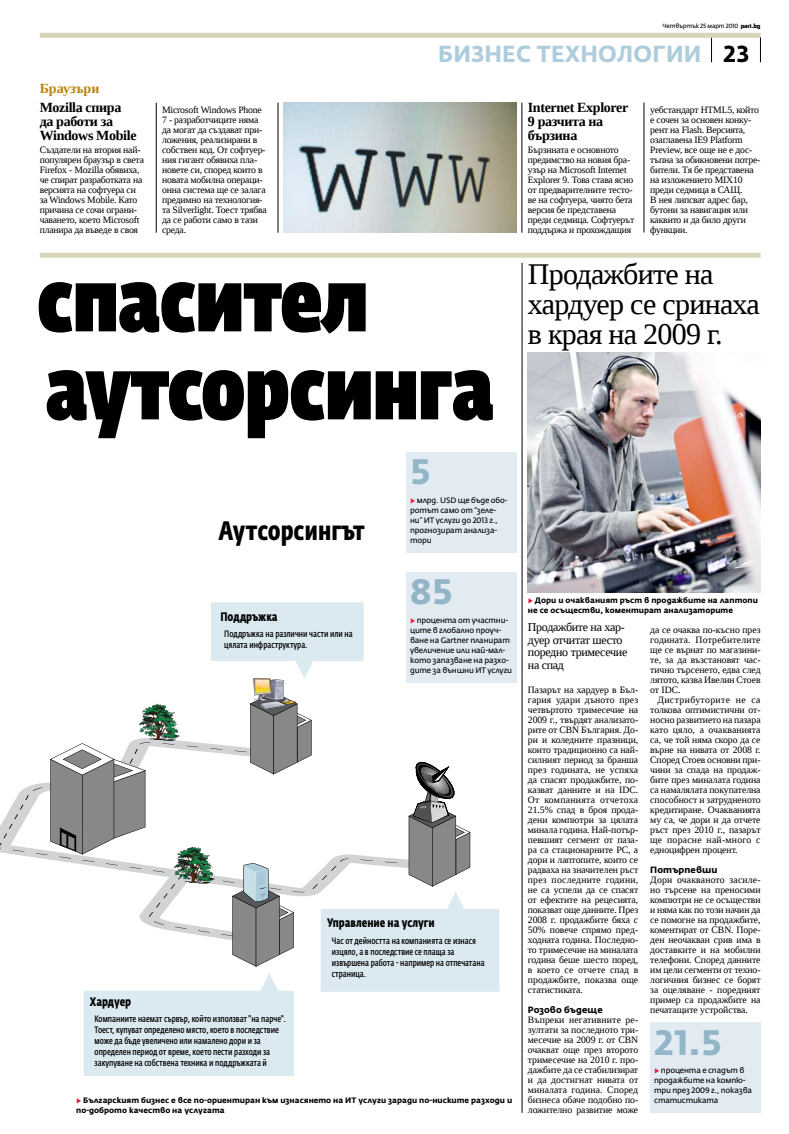
<style>
.page{position:relative;width:789px;height:1134px;background:#fff}
.page>*{position:absolute;margin:0;border:0;box-sizing:border-box;transform-origin:0 0}
.t1{font:88px/88px "Fedra Sans Dis Pro Heavy Cond";color:#000}
.t2{font:700 35px "Fedra Sans Alt Pro";color:#92b5c7}
.t3{font:30px/30px "Liberation Serif";letter-spacing:-.025em;color:#000}
.t4{font:700 26.4px "Fedra Sans Cd Alt Pro";color:#000}
.t5{font:700 23px "Fedra Sans Alt Pro";letter-spacing:.01em;color:#adccdc;scale:.96 1}
.t6{font:700 14px/14px "Liberation Serif";letter-spacing:-.025em;color:#000}
.t7{font:700 14px "Liberation Serif";color:#ba830d}
.t8{font:700 12.2px "Fedra Sans Cd Alt Pro";color:#000}
.t9{font:12px/12.5px "Liberation Serif";letter-spacing:-.025em;color:#000}
.t10{font:9.7px/10px "Liberation Serif";letter-spacing:-.02em;color:#000}
.t11{font:9.7px "Liberation Serif";letter-spacing:.02em;color:#000}
.t12{font:9.7px "Liberation Serif";letter-spacing:.01em;color:#000}
.t13{font:9.7px "Liberation Serif";letter-spacing:.025em;color:#000}
.t14{font:9.7px "Liberation Serif";letter-spacing:.04em;color:#000}
.t15{font:9.1px/11px "Fedra Sans Cd Alt Pro";color:#000}
.t16{font:700 9px "Fedra Sans Alt Pro";letter-spacing:.01em;color:#000}
.t17{font:7.8px/10px "Fedra Sans Alt Pro";letter-spacing:-.02em;color:#000}
.t18{font:700 7.8px/10px "Fedra Sans Alt Pro";color:#000}
.t19{font:6px "Fedra Sans Alt Pro";letter-spacing:-.02em;color:#000}
.s1{font-family:"District";font-weight:500}
.s2{color:#000}
.s3{font-weight:700;color:#ed1941}
.s4{color:#d71635}
</style>
<div class="page">
<div style="left:40px;top:33px;width:720px;height:5px;background:#d8d5b9"></div>
<hr style="left:277px;top:103px;width:1px;height:130px;background:#000">
<hr style="left:156px;top:103px;width:1px;height:130px;background:#000">
<hr style="left:643px;top:102px;width:1px;height:130px;background:#000">
<div style="left:40px;top:253px;width:720px;height:5px;background:#d8d5b9"></div>
<div style="left:405px;top:453px;width:111px;height:100px;background:#e1ebf1"></div>
<div style="left:405px;top:573px;width:111px;height:110px;background:#e1ebf1"></div>
<div style="left:649px;top:1023px;width:111px;height:90px;background:#e1ebf1"></div>
<hr style="left:521px;top:263px;width:1px;height:850px;background:#000">
<img style="left:527px;top:353px;width:233px;height:240px">
<img style="left:283px;top:103px;width:233px;height:130px">
<hr style="left:521px;top:103px;width:1px;height:130px;background:#000">
<svg style="left:0;top:602px;width:499px;height:474px"></svg>
<p class="t19" style="left:662px;top:22px;width:99px">Четвъртък 25 март 2010 <span class="s1">pari.bg</span></p>
<p class="t7" style="left:40px;top:79px;width:61px">Браузъри</p>
<p class="t6" style="left:40px;top:100px;width:98px">Mozilla спира да работи за<br>Windows Mobile</p>
<p class="t10" style="left:40px;top:144px;width:106px">Създатели на втория най&shy;популярен браузър в света<br>Firefox - Mozilla обявиха, че спират разработката на версията на софтуера си за Windows Mobile. Като причина се сочи ограни&shy;чаването, което Microsoft планира да въведе в своя</p>
<p class="t10" style="left:162px;top:104px;width:106px">Microsoft Windows Phone<br>7 - разработчиците няма да могат да създават при&shy;ложения, реализирани в собствен код. От софтуер&shy;ния гигант обявиха пла&shy;новете си, според които в новата мобилна операци&shy;онна система ще се залага предимно на технология&shy;та Silverlight. Тоест трябва да се работи само в тази среда.</p>
<p class="t5" style="left:438px;top:40px;width:325px">Бизнес Технологии <span class="s2">23</span></p>
<p class="t6" style="left:527px;top:100px;width:102px">Internet Explorer<br>9 разчита на бързина</p>
<p class="t10" style="left:527px;top:144px;width:108px">Бързината е основното предимство на новия бра&shy;узър на Microsoft Internet<br>Explorer 9. Това става ясно от предварителните тесто&shy;ве на софтуера, чиято бета версия бе представена преди седмица. Софтуе-рът поддържа и прохождащия</p>
<p class="t10" style="left:649px;top:104px;width:112px">уебстандарт HTML5, който е сочен за основен конку&shy;рент на Flash. Версията, озаглавена IE9 Platform<br>Preview, все още не е дос&shy;тъпна за обикновени потре&shy;бители. Тя бе представена на изложението MIX10 преди седмица в САЩ.<br>В нея липсват адрес бар, бутони за навигация или каквито и да било други функции.</p>
<p class="t1" style="left:37px;top:249px;width:457px">спасител аутсорсинга</p>
<p class="t4" style="left:218px;top:514px;width:148px">Аутсорсингът</p>
<p class="t8" style="left:220px;top:609px;width:59px">Поддръжка</p>
<p class="t15" style="left:224px;top:628px;width:130px">Поддръжка на различни части или на цялата инфраструктура.</p>
<p class="t2" style="left:410px;top:450px;width:22px">5</p>
<p class="t17" style="left:410px;top:495px;width:99px"><span class="s3">▶</span> млрд. USD ще бъде обо&shy;ротът само от “зеле&shy;ни” ИТ услуги до 2013 г., прогнозират анализа&shy;тори</p>
<p class="t2" style="left:410px;top:570px;width:44px">85</p>
<p class="t17" style="left:410px;top:615px;width:103px"><span class="s3">▶</span> процента от участни&shy;ците в глобално проуч&shy;ване на Gartner планират увеличение или най-мал&shy;кото запазване на разхо&shy;дите за външни ИТ услуги</p>
<p class="t8" style="left:90px;top:994px;width:43px">Хардуер</p>
<p class="t15" style="left:95px;top:1014px;width:193px">Компаниите наемат сървър, който използват "на парче".<br>Тоест, купуват определено място, което в последствие може да бъде увеличено или намалено дори и за определен период от време, което пести разходи за закупуване на собствена техника и поддръжката й</p>
<p class="t8" style="left:327px;top:915px;width:109px">Управление на услуги</p>
<p class="t15" style="left:331px;top:935px;width:154px">Час от дейността на компанията се изнася изцяло, а в последствие се плаща за извършена работа например на отпечатана страница.</p>
<p class="t18" style="left:76px;top:1095px;width:437px"><span class="s4">▶</span> Българският бизнес е все по-ориентиран към изнасянето на ИТ услуги заради по-ниските разходи и по-доброто качество на услугата</p>
<p class="t3" style="left:527px;top:258px;width:233px">Продажбите на хардуер се сринаха в края на 2009 г.</p>
<p class="t18" style="left:527px;top:595px;width:231px"><span class="s4">▶</span> Дори и очакваният ръст в продажбите на лаптопи не се осъществи, коментират анализаторите</p>
<p class="t9" style="left:527px;top:621px;width:101px">Продажбите на хар&shy;дуер отчитат шесто поредно тримесечие на спад</p>
<p class="t10" style="left:527px;top:684px;width:112px;text-align:justify">Пазарът на хардуер в Бъл&shy;гария удари дъното през четвъртото тримесечие на 2009 г., твърдят анализато&shy;рите от CBN България. До&shy;ри и коледните празници, които традиционно са най&shy;силният период за бранша през годината, не успяха да спасят продажбите, по&shy;казват данните и на IDC.<br>От компанията отчетоха 21.5% спад в броя прода&shy;дени компютри за цялата минала година. Най-потър&shy;певшият сегмент от паза&shy;ра са стационарните PC, а дори и лаптопите, които се радваха на значителен ръст през последните години, не са успели да се спасят от ефектите на рецесията, показват още данните. През 2008 г. продажбите бяха с 50% повече спрямо пред&shy;ходната година. Последно&shy;то тримесечие на миналата година беше шесто поред, в което се отчете спад в продажбите, показва още статистиката.</p>
<p class="t16" style="left:527px;top:1004px;width:76px">Розово бъдеще</p>
<p class="t10" style="left:527px;top:1014px;width:112px;text-align:justify">Въпреки негативните ре&shy;зултати за последното три&shy;месечие на 2009 г. от CBN очакват още през второто тримесечие на 2010 г. про&shy;дажбите да се стабилизират и да достигнат нивата от миналата година. Според бизнеса обаче подобно по&shy;ложително развитие може</p>
<p class="t10" style="left:649px;top:624px;width:112px">да се очаква по-късно през</p>
<p class="t11" style="left:649px;top:633px;width:112px">годината. Потребителите</p>
<p class="t10" style="left:649px;top:644px;width:112px">ще се върнат по магазини-</p>
<p class="t10" style="left:649px;top:654px;width:112px">те, за да възстановят час-</p>
<p class="t10" style="left:649px;top:664px;width:112px">тично търсенето, едва след</p>
<p class="t10" style="left:649px;top:674px;width:112px">лятото, казва Ивелин Стоев</p>
<p class="t10" style="left:649px;top:684px;width:32px">от IDC.</p>
<p class="t14" style="left:657px;top:693px;width:105px">Дистрибуторите не са</p>
<p class="t10" style="left:649px;top:704px;width:112px">толкова оптимистични от-</p>
<p class="t10" style="left:649px;top:714px;width:112px">носно развитието на пазара</p>
<p class="t12" style="left:649px;top:723px;width:112px">като цяло, а очакванията</p>
<p class="t10" style="left:649px;top:734px;width:112px">са, че той няма скоро да се</p>
<p class="t10" style="left:649px;top:744px;width:112px">върне на нивата от 2008 г.</p>
<p class="t10" style="left:649px;top:754px;width:112px">Според Стоев основни при-</p>
<p class="t10" style="left:649px;top:764px;width:112px">чини за спада на продаж-</p>
<p class="t10" style="left:649px;top:774px;width:112px">бите през миналата година</p>
<p class="t10" style="left:649px;top:784px;width:112px">са намалялата покупателна</p>
<p class="t10" style="left:649px;top:794px;width:112px">способност и затрудненото</p>
<p class="t10" style="left:649px;top:804px;width:112px">кредитиране. Очакванията</p>
<p class="t10" style="left:649px;top:814px;width:112px">му са, че дори и да отчете</p>
<p class="t10" style="left:649px;top:824px;width:112px">ръст през 2010 г., пазарът</p>
<p class="t13" style="left:649px;top:833px;width:112px">ще порасне най-много с</p>
<p class="t10" style="left:649px;top:844px;width:89px">едноцифрен процент.</p>
<p class="t16" style="left:649px;top:864px;width:69px">Потърпевши</p>
<p class="t10" style="left:649px;top:874px;width:112px;text-align:justify">Дори очакваното засиле&shy;но търсене на преносими компютри не се осъществи и няма как по този начин да се помогне на продажбите, коментират от CBN. Поре&shy;ден неочакван срив има в доставките и на мобилни телефони. Според данните им цели сегменти от техно&shy;логичния бизнес се борят за оцеляване - поредният пример са продажбите на печатащите устройства.</p>
<p class="t2" style="left:654px;top:1020px;width:69px">21.5</p>
<p class="t17" style="left:653px;top:1065px;width:99px"><span class="s3">▶</span> процента е спадът в продажбите на компю&shy;три през 2009 г., показва статистиката</p>
</div>
